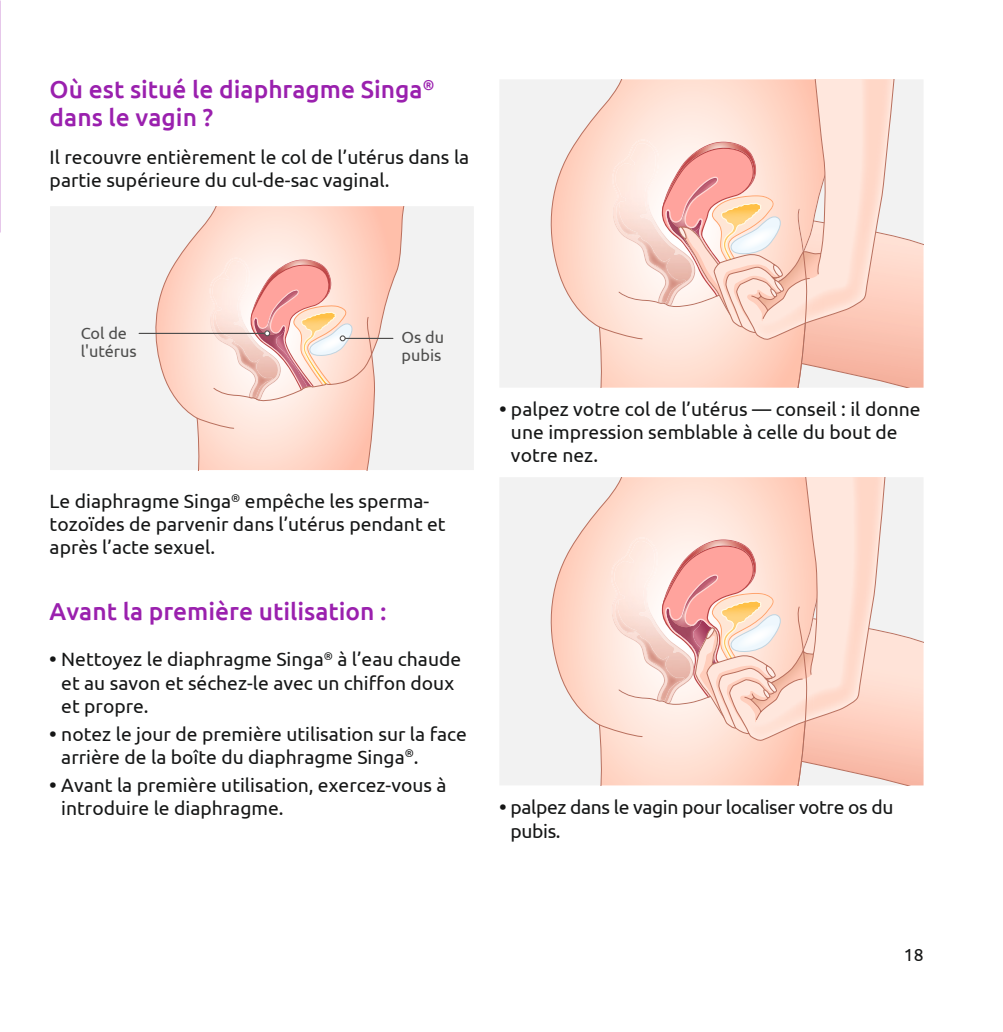
<style>
.page{position:relative;width:1003px;height:1032px;background:#fff}
.page>*{position:absolute;margin:0;border:0;box-sizing:border-box;transform-origin:0 0}
.t1{font:500 24.5px/28px "Ubuntu";color:#9a20ae}
.t2{font:19.25px/23.1px "Ubuntu";color:#151616}
.t3{font:19.25px/24.5px "Ubuntu";letter-spacing:-.02em;color:#151616}
.t4{font:17.5px "Ubuntu";color:#151616}
.t5{font:16.45px/18.2px "Ubuntu";color:#4e4e4d}
.s1{font-weight:700}
</style>
<div class="page">
<div style="left:50px;top:206px;width:423px;height:264px;background:#f2f2f2"></div>
<hr style="left:139px;top:333px;width:126px;height:1px;background:#4e4e4d">
<svg style="left:151px;top:206px;width:255px;height:264px"></svg>
<div style="left:500px;top:80px;width:46px;height:307px;background:#f2f2f2"></div>
<svg style="left:546px;top:79px;width:377px;height:309px"></svg>
<div style="left:500px;top:477px;width:46px;height:308px;background:#f2f2f2"></div>
<svg style="left:546px;top:477px;width:377px;height:308px"></svg>
<p class="t1" style="left:50px;top:75px;width:386px">Où est situé le diaphragme Singa<sup>® </sup>dans le vagin ?</p>
<p class="t2" style="left:50px;top:145px;width:421px">Il recouvre entièrement le col de l’utérus dans la partie supérieure du cul-de-sac vaginal.</p>
<p class="t5" style="left:81px;top:323px;width:58px">Col de l'utérus</p>
<p class="t5" style="left:401px;top:328px;width:44px">Os du pubis</p>
<p class="t2" style="left:50px;top:489px;width:397px">Le diaphragme Singa<sup>®</sup> empêche les sperma&shy;tozoïdes de parvenir dans l’utérus pendant et après l’acte sexuel.</p>
<p class="t1" style="left:50px;top:596px;width:338px">Avant la première utilisation :</p>
<p class="t2" style="left:61px;top:647px;width:401px;text-indent:-12px"><span class="s1">•</span> Nettoyez le diaphragme Singa<sup>®</sup> à l’eau chaude et au savon et séchez-le avec un chiffon doux et propre.</p>
<p class="t2" style="left:61px;top:722px;width:407px;text-indent:-12px"><span class="s1">•</span> notez le jour de première utilisation sur la face arrière de la boîte du diaphragme Singa<sup>®</sup>.</p>
<p class="t2" style="left:61px;top:773px;width:386px;text-indent:-12px"><span class="s1">•</span> Avant la première utilisation, exercez-vous à introduire le diaphragme.</p>
<p class="t2" style="left:511px;top:397px;width:411px;text-indent:-12px"><span class="s1">•</span> palpez votre col de l’utérus — conseil : il donne une impression semblable à celle du bout de votre nez.</p>
<p class="t3" style="left:510px;top:794px;width:384px;text-indent:-11px"><span class="s1">•</span> palpez dans le vagin pour localiser votre os du pubis.</p>
<p class="t4" style="left:903px;top:944px;width:21px">18</p>
</div>
